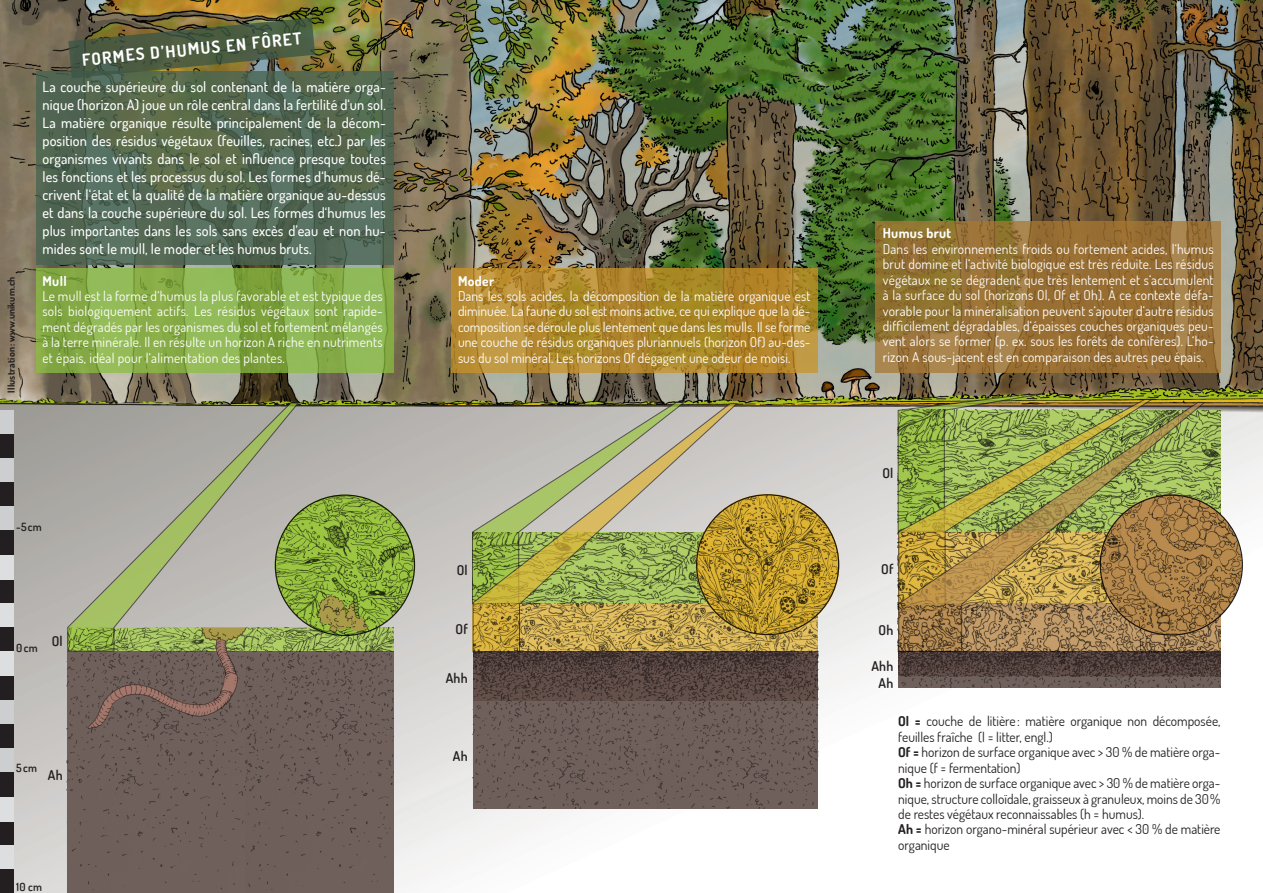
<style>
.page{position:relative;width:1263px;height:893px;background:#fff}
.page>*{position:absolute;margin:0;border:0;box-sizing:border-box;transform-origin:0 0}
.t1{font:700 16.5px "Dosis";color:#fff}
.t2{font:500 14.25px/18px "Dosis";letter-spacing:.01em;color:#fff;text-align:justify}
.t3{font:13.5px/15.5px "Dosis";letter-spacing:.015em;color:#fff;text-align:justify}
.t4{font:13.5px/15.5px "Dosis";color:#231f20}
.t5{font:600 13.5px "Dosis";letter-spacing:.02em;color:#231f20}
.t6{font:700 13.5px "Dosis";letter-spacing:.025em;color:#fff}
.t7{font:600 11.25px "Dosis";letter-spacing:.02em;color:#231f20}
.t8{font:700 9.75px "Dosis";letter-spacing:.015em;color:#231f20}
.s1{font-weight:700}
</style>
<div class="page">
<img style="left:0;top:0;width:1263px;height:389px">
<svg style="left:0;top:728px;width:819px;height:165px"></svg>
<div style="left:0;top:821px;width:14px;height:24px;background:#231f20"></div>
<div style="left:0;top:845px;width:14px;height:24px;background:#dddee0"></div>
<div style="left:0;top:724px;width:14px;height:25px;background:#231f20"></div>
<div style="left:0;top:870px;width:14px;height:23px;background:#231f20"></div>
<div style="left:0;top:749px;width:14px;height:24px;background:#cdced0"></div>
<div style="left:0;top:773px;width:14px;height:24px;background:#231f20"></div>
<div style="left:0;top:797px;width:14px;height:24px;background:#dddee0"></div>
<div style="left:67px;top:728px;width:179px;height:165px;background:#6f605b"></div>
<img style="left:473px;top:728px;width:184px;height:81px">
<div style="left:246px;top:728px;width:147px;height:165px;background:#6f605b"></div>
<img style="left:657px;top:728px;width:161px;height:81px">
<img style="left:87px;top:728px;width:184px;height:7px">
<svg style="left:451px;top:269px;width:367px;height:104px;background:#af872c"></svg>
<svg style="left:875px;top:221px;width:345px;height:152px;background:#967035"></svg>
<svg style="left:36px;top:269px;width:357px;height:104px;background:#88ae4b"></svg>
<svg style="left:36px;top:72px;width:357px;height:193px;background:#536752"></svg>
<svg style="left:68px;top:18px;width:247px;height:60px;background:#555e40"></svg>
<img style="left:0;top:389px;width:1263px;height:339px">
<p class="t1" style="left:81px;top:48px;width:222px;rotate:-5deg">FORMES D’HUMUS EN FÔRET</p>
<p class="t8" style="left:5px;top:393px;width:117px;rotate:-90deg">Illustration: www.unikum.ch</p>
<p class="t2" style="left:43px;top:78px;width:345px">La couche supérieure du sol contenant de la matière orga&shy;nique (horizon A) joue un rôle central dans la fertilité d‘un sol.<br>La matière organique résulte principalement de la décom&shy;position des résidus végétaux (feuilles, racines, etc.) par les organismes vivants dans le sol et influence presque toutes les fonctions et les processus du sol. Les formes d‘humus dé&shy;crivent l‘état et la qualité de la matière organique au-dessus et dans la couche supérieure du sol. Les formes d‘humus les plus importantes dans les sols sans excès d’eau et non hu&shy;mides sont le mull, le moder et les humus bruts.</p>
<p class="t6" style="left:43px;top:272px;width:26px">Mull</p>
<p class="t3" style="left:43px;top:288px;width:342px">Le mull est la forme d‘humus la plus favorable et est typique des sols biologiquement actifs. Les résidus végétaux sont rapide&shy;ment dégradés par les organismes du sol et fortement mélangés à la terre minérale. Il en résulte un horizon A riche en nutriments et épais, idéal pour l‘alimentation des plantes.</p>
<p class="t7" style="left:16px;top:520px;width:27px">-5cm</p>
<p class="t7" style="left:16px;top:640px;width:23px">0cm</p>
<p class="t5" style="left:52px;top:633px;width:13px">Ol</p>
<p class="t7" style="left:16px;top:761px;width:22px">5cm</p>
<p class="t5" style="left:48px;top:766px;width:16px">Ah</p>
<p class="t7" style="left:16px;top:879px;width:28px">10 cm</p>
<p class="t6" style="left:458px;top:272px;width:38px">Moder</p>
<p class="t3" style="left:458px;top:288px;width:354px">Dans les sols acides, la décomposition de la matière organique est diminuée. La faune du sol est moins active, ce qui explique que la dé&shy;composition se déroule plus lentement que dans les mulls. Il se forme une couche de résidus organiques pluriannuels (horizon Of) au-des&shy;sus du sol minéral. Les horizons Of dégagent une odeur de moisi.</p>
<p class="t5" style="left:457px;top:561px;width:13px">Ol</p>
<p class="t5" style="left:455px;top:621px;width:14px">Of</p>
<p class="t5" style="left:446px;top:669px;width:24px">Ahh</p>
<p class="t5" style="left:453px;top:748px;width:16px">Ah</p>
<p class="t6" style="left:883px;top:225px;width:70px">Humus brut</p>
<p class="t3" style="left:883px;top:241px;width:332px">Dans les environnements froids ou fortement acides, l‘humus brut domine et l‘activité biologique est très réduite. Les résidus végétaux ne se dégradent que très lentement et s‘accumulent à la surface du sol (horizons Ol, Of et Oh). À ce contexte défa&shy;vorable pour la minéralisation peuvent s‘ajouter d‘autre résidus difficilement dégradables, d‘épaisses couches organiques peu&shy;vent alors se former (p. ex. sous les forêts de conifères). L‘ho&shy;rizon A sous-jacent est en comparaison des autres peu épais.</p>
<p class="t5" style="left:882px;top:464px;width:13px">Ol</p>
<p class="t5" style="left:881px;top:561px;width:14px">Of</p>
<p class="t5" style="left:878px;top:621px;width:16px">Oh</p>
<p class="t5" style="left:871px;top:657px;width:24px">Ahh</p>
<p class="t5" style="left:879px;top:674px;width:16px">Ah</p>
<p class="t4" style="left:898px;top:713px;width:324px"><span class="s1">Ol =</span> couche de litière: matière organique non décomposée, feuilles fraîche (l = litter, engl.)<br><span class="s1">Of =</span> horizon de surface organique avec &gt; 30 % de matière orga&shy;nique (f = fermentation)<br><span class="s1">Oh =</span> horizon de surface organique avec &gt; 30 % de matière orga&shy;nique, structure colloïdale, graisseux à granuleux, moins de 30% de restes végétaux reconnaissables (h = humus).<br><span class="s1">Ah =</span> horizon organo-minéral supérieur avec &lt; 30 % de matière organique</p>
</div>
